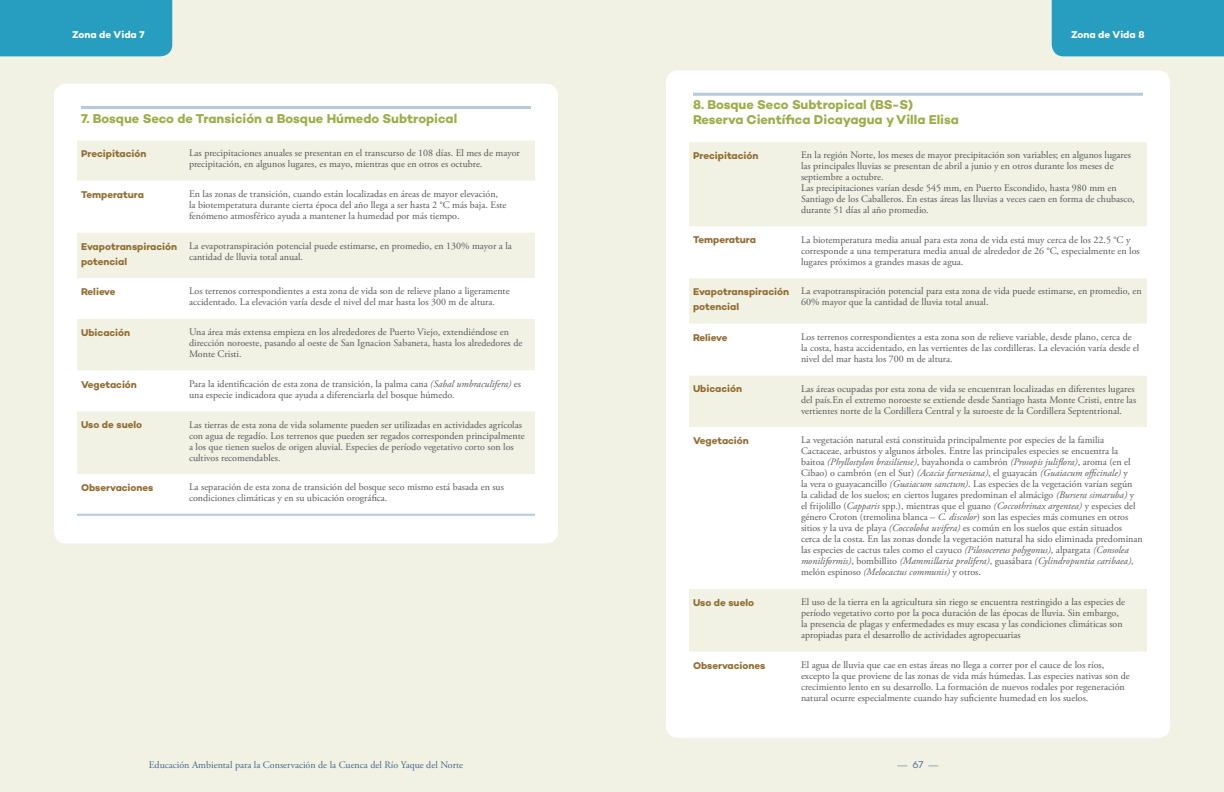
<style>
.page{position:relative;width:1224px;height:792px;background:#fff}
.page>*{position:absolute;margin:0;border:0;box-sizing:border-box;transform-origin:0 0}
.Chart_Map_Illio_titl{font:700 13px/15px "Campton";letter-spacing:-.005em;color:#9dac48}
.Body_Table{font:10px/11px "Adobe Garamond Pro";color:#57585a}
.Caption_Header{font:700 10px/15px "Campton";letter-spacing:-.005em;color:#916c32}
.t1{font:10px "Adobe Garamond Pro";color:#48668b}
.Caption_Header-2{font:700 10px "Campton";letter-spacing:-.005em;color:#fff}
.s1{font-style:italic}
.s2{font-family:"Campton"}
</style>
<div class="page">
<div style="left:0;top:0;width:612px;height:792px;background:#f1f2e4"></div>
<div style="left:612px;top:0;width:612px;height:792px;background:#f1f2e4"></div>
<div style="left:1052px;top:0;width:172px;height:56px;background:#279dc0"></div>
<div style="left:0;top:0;width:172px;height:56px;background:#279dc0"></div>
<div style="left:54px;top:84px;width:504px;height:460px;background:#fff;border-radius:12px"></div>
<div style="left:77px;top:141px;width:458px;height:333px;background:#f1f2e4"></div>
<svg style="left:77px;top:181px;width:458px;height:230px"></svg>
<svg style="left:77px;top:513px;width:458px;height:1px"></svg>
<hr style="left:77px;top:514px;width:108px;height:2px;background:#b6cad9">
<hr style="left:185px;top:514px;width:350px;height:2px;background:#b6cad9">
<hr style="left:81px;top:106px;width:450px;height:3px;background:#b6cad9">
<div style="left:666px;top:70px;width:504px;height:668px;background:#fff;border-radius:12px"></div>
<div style="left:689px;top:142px;width:458px;height:510px;background:#f1f2e4"></div>
<svg style="left:689px;top:226px;width:458px;height:363px"></svg>
<hr style="left:693px;top:93px;width:450px;height:3px;background:#b6cad9">
<p class="Caption_Header-2" style="left:72px;top:28px;width:74px">Zona de Vida 7</p>
<p class="Caption_Header-2" style="left:1071px;top:28px;width:75px">Zona de Vida 8</p>
<p class="Chart_Map_Illio_titl" style="left:81px;top:110px;width:378px">7. Bosque Seco de Transición a Bosque Húmedo Subtropical</p>
<p class="Caption_Header" style="left:81px;top:146px;width:67px">Precipitación</p>
<p class="Body_Table" style="left:189px;top:148px;width:332px">Las precipitaciones anuales se presentan en el transcurso de 108 días. El mes de mayor precipitación, en algunos lugares, es mayo, mientras que en otros es octubre.</p>
<p class="Caption_Header" style="left:81px;top:187px;width:65px">Temperatura</p>
<p class="Body_Table" style="left:189px;top:189px;width:319px">En las zonas de transición, cuando están localizadas en áreas de mayor elevación, la biotemperatura durante cierta época del año llega a ser hasta 2 °C más baja. Este fenómeno atmosférico ayuda a mantener la humedad por más tiempo.</p>
<p class="Caption_Header" style="left:81px;top:238px;width:98px">Evapotranspiración potencial</p>
<p class="Body_Table" style="left:189px;top:240px;width:324px">La evapotranspiración potencial puede estimarse, en promedio, en 130% mayor a la cantidad de lluvia total anual.</p>
<p class="Caption_Header" style="left:81px;top:284px;width:36px">Relieve</p>
<p class="Body_Table" style="left:189px;top:286px;width:322px">Los terrenos correspondientes a esta zona de vida son de relieve plano a ligeramente accidentado. La elevación varía desde el nivel del mar hasta los 300 m de altura.</p>
<p class="Caption_Header" style="left:81px;top:325px;width:51px">Ubicación</p>
<p class="Body_Table" style="left:189px;top:327px;width:335px">Una área más extensa empieza en los alrededores de Puerto Viejo, extendiéndose en dirección noroeste, pasando al oeste de San Ignacion Sabaneta, hasta los alrededores de<br>Monte Cristi.</p>
<p class="Caption_Header" style="left:81px;top:376px;width:57px">Vegetación</p>
<p class="Body_Table" style="left:189px;top:378px;width:334px">Para la identificación de esta zona de transición, la palma cana <span class="s1">(Sabal umbraculifera)</span> es una especie indicadora que ayuda a diferenciarla del bosque húmedo.</p>
<p class="Caption_Header" style="left:81px;top:417px;width:63px">Uso de suelo</p>
<p class="Body_Table" style="left:189px;top:419px;width:337px">Las tierras de esta zona de vida solamente pueden ser utilizadas en actividades agrícolas con agua de regadío. Los terrenos que pueden ser regados corresponden principalmente a los que tienen suelos de origen aluvial. Especies de período vegetativo corto son los cultivos recomendables.</p>
<p class="Caption_Header" style="left:81px;top:480px;width:74px">Observaciones</p>
<p class="Body_Table" style="left:189px;top:482px;width:316px">La separación de esta zona de transición del bosque seco mismo está basada en sus condiciones climáticas y en su ubicación orográfica.</p>
<p class="Chart_Map_Illio_titl" style="left:693px;top:97px;width:268px">8. Bosque Seco Subtropical (BS-S)<br>Reserva Científica Dicayagua y Villa Elisa</p>
<p class="Caption_Header" style="left:693px;top:148px;width:67px">Precipitación</p>
<p class="Body_Table" style="left:801px;top:150px;width:335px">En la región Norte, los meses de mayor precipitación son variables; en algunos lugares las principales lluvias se presentan de abril a junio y en otros durante los meses de septiembre a octubre.<br>Las precipitaciones varían desde 545 mm, en Puerto Escondido, hasta 980 mm en Santiago de los Caballeros. En estas áreas las lluvias a veces caen en forma de chubasco, durante 51 días al año promedio.</p>
<p class="Caption_Header" style="left:693px;top:232px;width:65px">Temperatura</p>
<p class="Body_Table" style="left:801px;top:234px;width:340px">La biotemperatura media anual para esta zona de vida está muy cerca de los 22.5 °C y corresponde a una temperatura media anual de alrededor de 26 °C, especialmente en los lugares próximos a grandes masas de agua.</p>
<p class="Caption_Header" style="left:693px;top:284px;width:98px">Evapotranspiración potencial</p>
<p class="Body_Table" style="left:801px;top:286px;width:342px">La evapotranspiración potencial para esta zona de vida puede estimarse, en promedio, en<br>60% mayor que la cantidad de lluvia total anual.</p>
<p class="Caption_Header" style="left:693px;top:330px;width:36px">Relieve</p>
<p class="Body_Table" style="left:801px;top:332px;width:340px">Los terrenos correspondientes a esta zona son de relieve variable, desde plano, cerca de la costa, hasta accidentado, en las vertientes de las cordilleras. La elevación varía desde el nivel del mar hasta los 700 m de altura.</p>
<p class="Caption_Header" style="left:693px;top:381px;width:51px">Ubicación</p>
<p class="Body_Table" style="left:801px;top:383px;width:337px">Las áreas ocupadas por esta zona de vida se encuentran localizadas en diferentes lugares del país.En el extremo noroeste se extiende desde Santiago hasta Monte Cristi, entre las vertientes norte de la Cordillera Central y la suroeste de la Cordillera Septentrional.</p>
<p class="Caption_Header" style="left:693px;top:433px;width:57px">Vegetación</p>
<p class="Body_Table" style="left:801px;top:435px;width:343px">La vegetación natural está constituida principalmente por especies de la familia Cactaceae, arbustos y algunos árboles. Entre las principales especies se encuentra la baitoa <span class="s1">(Phyllostylon brasiliense)</span>, bayahonda o cambrón <span class="s1">(Prosopis juliflora)</span>, aroma (en el Cibao) o cambrón (en el Sur) <span class="s1">(Acacia farnesiana)</span>, el guayacán <span class="s1">(Guaiacum officinale)</span> y<br>la vera o guayacancillo <span class="s1">(Guaiacum sanctum)</span>. Las especies de la vegetación varían según<br>la calidad de los suelos; en ciertos lugares predominan el almácigo <span class="s1">(Bursera simaruba)</span> y el frijolillo (<span class="s1">Capparis</span> spp.), mientras que el guano <span class="s1">(Coccothrinax argentea)</span> y especies del género Croton (tremolina blanca – <span class="s1">C. discolor</span>) son las especies más comunes en otros sitios y la uva de playa <span class="s1">(Coccoloba uvifera)</span> es común en los suelos que están situados cerca de la costa. En las zonas donde la vegetación natural ha sido eliminada predominan las especies de cactus tales como el cayuco <span class="s1">(Pilosocereus polygonus)</span>, alpargata <span class="s1">(Consolea moniliformis)</span>, bombillito <span class="s1">(Mammillaria prolifera)</span>, guasábara <span class="s1">(Cylindropuntia caribaea)</span>, melón espinoso <span class="s1">(Melocactus communis)</span> y otros.</p>
<p class="Caption_Header" style="left:693px;top:595px;width:63px">Uso de suelo</p>
<p class="Body_Table" style="left:801px;top:597px;width:326px">El uso de la tierra en la agricultura sin riego se encuentra restringido a las especies de período vegetativo corto por la poca duración de las épocas de lluvia. Sin embargo, la presencia de plagas y enfermedades es muy escasa y las condiciones climáticas son apropiadas para el desarrollo de actividades agropecuarias</p>
<p class="Caption_Header" style="left:693px;top:658px;width:74px">Observaciones</p>
<p class="Body_Table" style="left:801px;top:660px;width:330px">El agua de lluvia que cae en estas áreas no llega a correr por el cauce de los ríos, excepto la que proviene de las zonas de vida más húmedas. Las especies nativas son de crecimiento lento en su desarrollo. La formación de nuevos rodales por regeneración natural ocurre especialmente cuando hay suficiente humedad en los suelos.</p>
<p class="t1" style="left:149px;top:759px;width:316px">Educación Ambiental para la Conservación de la Cuenca del Río Yaque del Norte</p>
<p class="t1" style="left:898px;top:759px;width:42px">— <span class="s2">67</span> —</p>
</div>
